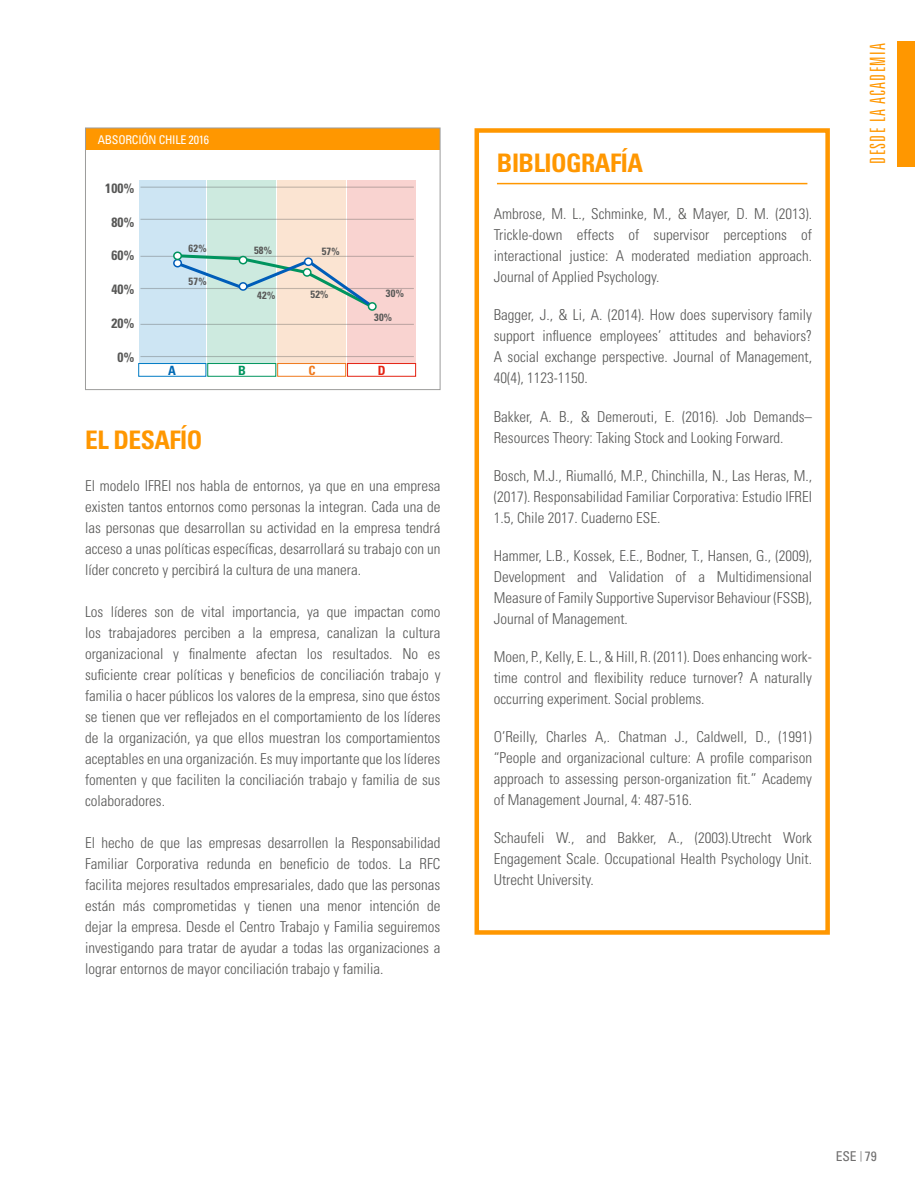
<style>
.page{position:relative;width:915px;height:1191px;background:#fff}
.page>*{position:absolute;margin:0;border:0;box-sizing:border-box;transform-origin:0 0}
.t1{font:700 condensed 25.5px "Univers LT Std";letter-spacing:-.02em;color:#ff9700}
.t2{font:300 ultra-condensed 21px "Univers LT Std";letter-spacing:.06em;color:#ff9700}
.t3{font:300 condensed 15px/21px "Univers LT Std";color:#575756;text-align:justify}
.t4{font:700 condensed 13.5px "Univers LT Std";letter-spacing:.02em;color:#575756}
.t5{font:condensed 13.5px "Univers LT Std";color:#706f6f}
.t6{font:700 condensed 12.75px "Univers LT Std";color:#0069b4}
.t7{font:700 condensed 12.75px "Univers LT Std";color:#00945e}
.t8{font:700 condensed 12.75px "Univers LT Std";color:#ef791d}
.t9{font:700 condensed 12.75px "Univers LT Std";color:#e42313}
.t10{font:condensed 12px "Univers LT Std";letter-spacing:-.02em;color:#fff}
.t11{font:700 condensed 10.5px "Univers LT Std";letter-spacing:.02em;color:#575756}
.s1{font-size:10.5px}
</style>
<div class="page">
<div style="left:85px;top:128px;width:355px;height:22px;background:#ff9700"></div>
<div style="left:897px;top:41px;width:17px;height:126px;background:#ff9700"></div>
<hr style="left:497px;top:183px;width:310px;height:1px;background:#ff9700">
<div style="left:474px;top:128px;width:355px;height:806px;border:4px solid #ff9700"></div>
<div style="left:139px;top:180px;width:66px;height:196px;background:#cde5f3"></div>
<div style="left:207px;top:180px;width:69px;height:196px;background:#cdeadf"></div>
<div style="left:277px;top:180px;width:69px;height:196px;background:#fbe4d2"></div>
<div style="left:347px;top:180px;width:69px;height:196px;background:#f9d3d0"></div>
<div style="left:138px;top:363px;width:68px;height:14px;background:#fff;border:1px solid #007bc4"></div>
<div style="left:207px;top:363px;width:69px;height:14px;background:#fff;border:1px solid #00945e"></div>
<div style="left:277px;top:363px;width:69px;height:14px;background:#fff;border:1px solid #ef791d"></div>
<div style="left:347px;top:363px;width:69px;height:14px;background:#fff;border:1px solid #e42313"></div>
<hr style="left:140px;top:187px;width:274px;height:1px;background:#575756">
<hr style="left:140px;top:256px;width:274px;height:1px;background:#575756">
<hr style="left:140px;top:324px;width:274px;height:1px;background:#575756">
<hr style="left:140px;top:219px;width:274px;height:1px;background:#575756">
<hr style="left:140px;top:288px;width:274px;height:1px;background:#575756">
<hr style="left:140px;top:356px;width:274px;height:1px;background:#575756">
<div style="left:85px;top:128px;width:355px;height:262px;border:1px solid #9d9d9c"></div>
<svg style="left:174px;top:253px;width:202px;height:58px"></svg>
<div style="left:174px;top:259px;width:7px;height:8px;background:#fff;border-radius:50%"></div>
<div style="left:173px;top:259px;width:9px;height:8px;border:2px solid #005db9;border-radius:50%"></div>
<div style="left:239px;top:283px;width:8px;height:7px;background:#fff;border-radius:50%"></div>
<div style="left:238px;top:282px;width:9px;height:9px;border:2px solid #005db9;border-radius:50%"></div>
<div style="left:304px;top:258px;width:8px;height:7px;background:#fff;border-radius:50%"></div>
<div style="left:304px;top:257px;width:9px;height:9px;border:2px solid #005db9;border-radius:50%"></div>
<div style="left:174px;top:252px;width:7px;height:7px;background:#fff;border-radius:50%"></div>
<div style="left:173px;top:251px;width:9px;height:9px;border:2px solid #00945e;border-radius:50%"></div>
<div style="left:368px;top:303px;width:8px;height:7px;background:#fff;border-radius:50%"></div>
<div style="left:367px;top:302px;width:9px;height:9px;border:2px solid #00945e;border-radius:50%"></div>
<p class="t10" style="left:98px;top:132px;width:113px">ABSORCIÓN CHILE 2016</p>
<p class="t4" style="left:105px;top:180px;width:31px">100%</p>
<p class="t4" style="left:111px;top:213px;width:25px">80%</p>
<p class="t4" style="left:111px;top:247px;width:25px">60%</p>
<p class="t4" style="left:111px;top:281px;width:25px">40%</p>
<p class="t4" style="left:111px;top:315px;width:25px">20%</p>
<p class="t4" style="left:118px;top:348px;width:18px">0%</p>
<p class="t11" style="left:188px;top:242px;width:19px">62%</p>
<p class="t11" style="left:188px;top:274px;width:19px">57%</p>
<p class="t6" style="left:168px;top:362px;width:9px">A</p>
<p class="t11" style="left:254px;top:244px;width:19px">58%</p>
<p class="t11" style="left:257px;top:289px;width:19px">42%</p>
<p class="t11" style="left:310px;top:287px;width:19px">52%</p>
<p class="t11" style="left:386px;top:286px;width:19px">30%</p>
<p class="t11" style="left:374px;top:311px;width:19px">30%</p>
<p class="t11" style="left:321px;top:245px;width:19px">57%</p>
<p class="t7" style="left:238px;top:362px;width:9px">B</p>
<p class="t8" style="left:308px;top:362px;width:9px">C</p>
<p class="t9" style="left:378px;top:362px;width:9px">D</p>
<h1 class="t1" style="left:85px;top:424px;width:119px">EL DESAFÍO</h1>
<p class="t3" style="left:85px;top:475px;width:357px">El modelo IFREI nos habla de entornos, ya que en una empresa existen tantos entornos como personas la integran. Cada una de las personas que desarrollan su actividad en la empresa tendrá acceso a unas políticas específicas, desarrollará su trabajo con un líder concreto y percibirá la cultura de una manera.</p>
<p class="t3" style="left:85px;top:601px;width:357px">Los líderes son de vital importancia, ya que impactan como los trabajadores perciben a la empresa, canalizan la cultura organizacional y finalmente afectan los resultados. No es suficiente crear políticas y beneficios de conciliación trabajo y familia o hacer públicos los valores de la empresa, sino que éstos se tienen que ver reflejados en el comportamiento de los líderes de la organización, ya que ellos muestran los comportamientos aceptables en una organización. Es muy importante que los líderes fomenten y que faciliten la conciliación trabajo y familia de sus colaboradores.</p>
<p class="t3" style="left:85px;top:832px;width:357px">El hecho de que las empresas desarrollen la Responsabilidad Familiar Corporativa redunda en beneficio de todos. La RFC facilita mejores resultados empresariales, dado que las personas están más comprometidas y tienen una menor intención de dejar la empresa. Desde el Centro Trabajo y Familia seguiremos investigando para tratar de ayudar a todas las organizaciones a lograr entornos de mayor conciliación trabajo y familia.</p>
<h1 class="t1" style="left:497px;top:147px;width:147px">BIBLIOGRAFÍA</h1>
<p class="t3" style="left:493px;top:204px;width:320px">Ambrose, M. L., Schminke, M., &amp; Mayer, D. M. (2013).<br>Trickle-down effects of supervisor perceptions of interactional justice: A moderated mediation approach.<br>Journal of Applied Psychology.</p>
<p class="t3" style="left:493px;top:305px;width:320px">Bagger, J., &amp; Li, A. (2014). How does supervisory family support influence employees’ attitudes and behaviors?<br>A social exchange perspective. Journal of Management, 40(4), 1123-1150.</p>
<p class="t3" style="left:493px;top:406px;width:320px">Bakker, A. B., &amp; Demerouti, E. (2016). Job Demands–<br>Resources Theory: Taking Stock and Looking Forward.</p>
<p class="t3" style="left:493px;top:465px;width:320px">Bosch, M.J., Riumalló, M.P., Chinchilla, N., Las Heras, M., (2017). Responsabilidad Familiar Corporativa: Estudio IFREI 1.5, Chile 2017. Cuaderno ESE.</p>
<p class="t3" style="left:493px;top:545px;width:320px">Hammer, L.B., Kossek, E.E., Bodner, T., Hansen, G., (2009), Development and Validation of a Multidimensional Measure of Family Supportive Supervisor Behaviour (FSSB), Journal of Management.</p>
<p class="t3" style="left:493px;top:646px;width:320px">Moen, P., Kelly, E. L., &amp; Hill, R. (2011). Does enhancing work&shy;time control and flexibility reduce turnover? A naturally occurring experiment. Social problems.</p>
<p class="t3" style="left:493px;top:726px;width:320px">O’Reilly, Charles A,. Chatman J., Caldwell, D., (1991) “People and organizacional culture: A profile comparison approach to assessing person-organization fit.” Academy of Management Journal, 4: 487-516.</p>
<p class="t3" style="left:493px;top:827px;width:320px">Schaufeli W., and Bakker, A., (2003).Utrecht Work Engagement Scale. Occupational Health Psychology Unit.<br>Utrecht University.</p>
<h2 class="t2" style="left:866px;top:164px;width:122px;rotate:-90deg">DESDE LA ACADEMIA</h2>
<p class="t5" style="left:835px;top:1147px;width:42px">ESE <span class="s1">|</span> 79</p>
</div>
